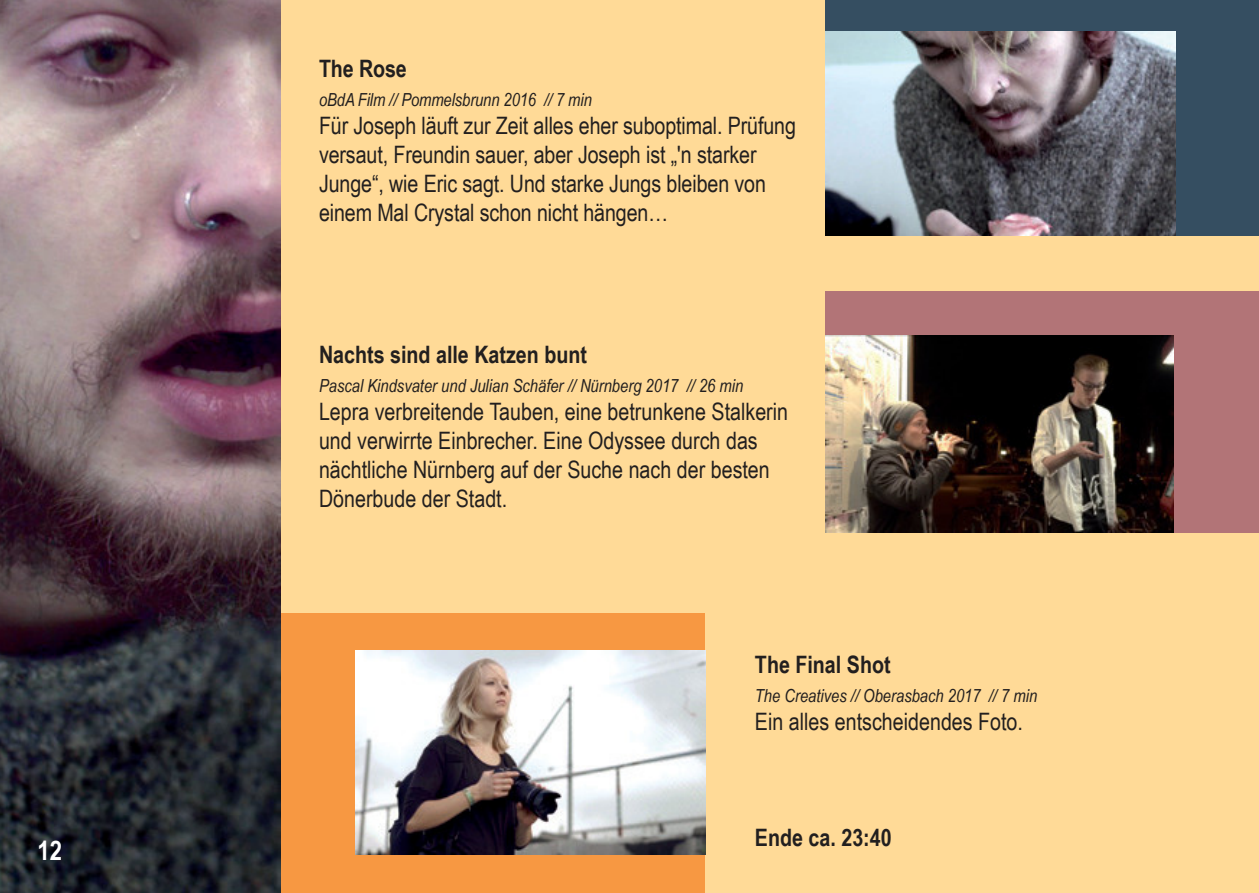
<style>
.page{position:relative;width:1259px;height:893px;background:#ffda97}
.page>*{position:absolute;margin:0;border:0;box-sizing:border-box;transform-origin:0 0}
.t1{font:700 27px "Arial Narrow";color:#fff}
.t2{font:24px/28.8px "Arial Narrow";color:#221f1f}
.t3{font:700 24px "Arial Narrow";color:#221f1f}
.t4{font:italic 18px "Arial Narrow";color:#221f1f}
</style>
<div class="page">
<div style="left:271px;top:614px;width:434px;height:279px;background:#f79842"></div>
<img style="left:0;top:0;width:280px;height:893px">
<div style="left:825px;top:0;width:434px;height:235px;background:#354e61"></div>
<div style="left:826px;top:291px;width:433px;height:242px;background:#b27477"></div>
<img style="left:825px;top:32px;width:350px;height:204px">
<img style="left:826px;top:335px;width:348px;height:198px">
<img style="left:355px;top:651px;width:350px;height:204px">
<p class="t1" style="left:37px;top:841px;width:26px">12</p>
<p class="t3" style="left:319px;top:59px;width:89px">The Rose</p>
<p class="t4" style="left:319px;top:92px;width:274px">oBdA Film // Pommelsbrunn 2016 // 7 min</p>
<p class="t2" style="left:319px;top:111px;width:478px">Für Joseph läuft zur Zeit alles eher suboptimal. Prüfung versaut, Freundin sauer, aber Joseph ist „'n starker Junge“, wie Eric sagt. Und starke Jungs bleiben von einem Mal Crystal schon nicht hängen…</p>
<p class="t3" style="left:319px;top:345px;width:269px">Nachts sind alle Katzen bunt</p>
<p class="t4" style="left:319px;top:378px;width:426px">Pascal Kindsvater und Julian Schäfer // Nürnberg 2017 // 26 min</p>
<p class="t2" style="left:319px;top:397px;width:471px">Lepra verbreitende Tauben, eine betrunkene Stalkerin und verwirrte Einbrecher. Eine Odyssee durch das nächtliche Nürnberg auf der Suche nach der besten Dönerbude der Stadt.</p>
<p class="t3" style="left:755px;top:655px;width:137px">The Final Shot</p>
<p class="t4" style="left:755px;top:688px;width:284px">The Creatives // Oberasbach 2017 // 7 min</p>
<p class="t2" style="left:755px;top:707px;width:270px">Ein alles entscheidendes Foto.</p>
<p class="t3" style="left:755px;top:828px;width:138px">Ende ca. 23:40</p>
</div>
